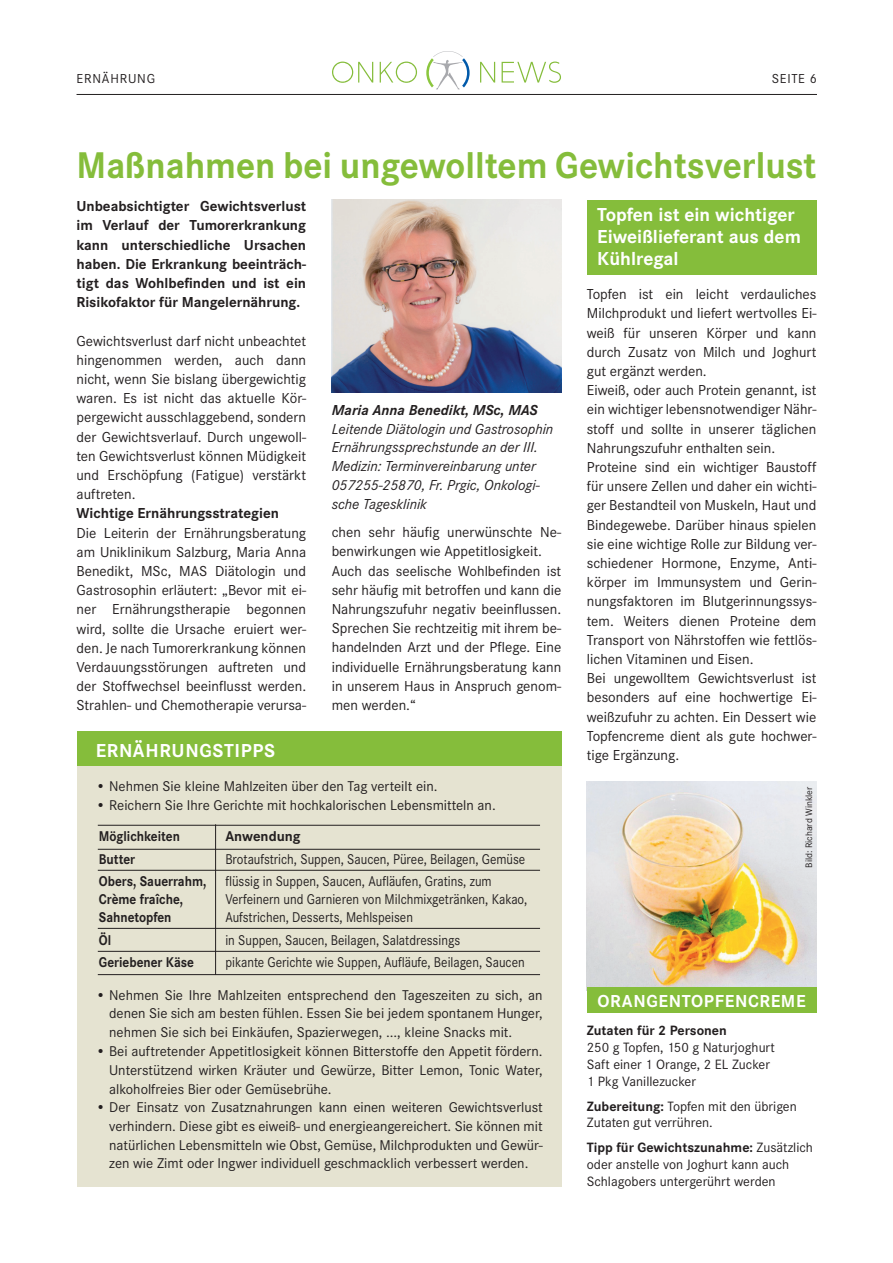
<style>
.page{position:relative;width:893px;height:1263px;background:#fff}
.page>*{position:absolute;margin:0;border:0;box-sizing:border-box;transform-origin:0 0}
.t1{font:700 38.55px "Corporate S";color:#85bd3b;scale:.96 1}
.t2{font:700 19.5px/22.2px "Corporate S";color:#fff}
.t3{font:700 19.5px "Corporate S";letter-spacing:.035em;color:#fff}
.t4{font:700 18px "Corporate S";letter-spacing:.035em;color:#fff}
.t5{font:15px/19.2px "Corporate S";color:#231f20;text-align:justify}
.t6{font:700 15px/19.2px "Corporate S";color:#231f20;text-align:justify}
.t7{font:italic 15px/18.9px "Corporate S";color:#231f20}
.t8{font:italic 700 15px "Corporate S";color:#231f20}
.t9{font:14.7px/18.8px "Corporate S";color:#231f20;text-align:justify}
.t10{font:14.7px/22.5px "Corporate S";color:#231f20;scale:.9 1}
.t11{font:700 14.7px/22.5px "Corporate S";color:#231f20;scale:.9 1}
.t12{font:700 14.7px "Corporate S";color:#231f20}
.t13{font:14.1px/17.2px "Corporate S";color:#231f20}
.t14{font:700 14.1px "Corporate S";color:#231f20}
.t15{font:13.5px "Corporate S";letter-spacing:.055em;color:#231f20}
.t16{font:9.75px "Corporate S";color:#231f20}
.s1{font-weight:700}
</style>
<div class="page">
<div style="left:587px;top:200px;width:229px;height:74px;background:#85bd3b"></div>
<hr style="left:77px;top:94px;width:740px;height:1px;background:#231f20">
<svg style="left:332px;top:62px;width:85px;height:21px"></svg>
<svg style="left:480px;top:62px;width:81px;height:21px"></svg>
<svg style="left:426px;top:51px;width:44px;height:39px"></svg>
<img style="left:332px;top:200px;width:229px;height:193px">
<img style="left:587px;top:782px;width:229px;height:205px">
<div style="left:587px;top:987px;width:229px;height:26px;background:#85bd3b"></div>
<div style="left:77px;top:763px;width:484px;height:423px;background:#e5e3d1"></div>
<div style="left:77px;top:731px;width:484px;height:34px;background:#85bd3b"></div>
<hr style="left:98px;top:870px;width:442px;height:1px;background:#231f20">
<hr style="left:98px;top:928px;width:442px;height:1px;background:#231f20">
<hr style="left:98px;top:951px;width:442px;height:1px;background:#231f20">
<hr style="left:98px;top:974px;width:442px;height:1px;background:#231f20">
<hr style="left:98px;top:849px;width:442px;height:1px;background:#231f20">
<hr style="left:98px;top:825px;width:442px;height:1px;background:#231f20">
<hr style="left:215px;top:824px;width:1px;height:151px;background:#231f20">
<p class="t15" style="left:77px;top:71px;width:80px">ERNÄHRUNG</p>
<p class="t15" style="left:772px;top:71px;width:47px">SEITE 6</p>
<h1 class="t1" style="left:77px;top:143px;width:772px">Maßnahmen bei ungewolltem Gewichtsverlust</h1>
<p class="t6" style="left:77px;top:197px;width:231px">Unbeabsichtigter Gewichtsverlust im Verlauf der Tumorerkrankung kann unterschiedliche Ursachen haben. Die Erkrankung beeinträch&shy;tigt das Wohlbefinden und ist ein Risikofaktor für Mangelernährung.</p>
<p class="t5" style="left:77px;top:331px;width:231px">Gewichtsverlust darf nicht unbeachtet hingenommen werden, auch dann nicht, wenn Sie bislang übergewichtig waren. Es ist nicht das aktuelle Kör&shy;pergewicht ausschlaggebend, sondern der Gewichtsverlauf. Durch ungewoll&shy;ten Gewichtsverlust können Müdigkeit und Erschöpfung (Fatigue) verstärkt auftreten.</p>
<p class="t6" style="left:77px;top:504px;width:204px">Wichtige Ernährungsstrategien</p>
<p class="t5" style="left:77px;top:523px;width:231px">Die Leiterin der Ernährungsberatung am Uniklinikum Salzburg, Maria Anna Benedikt, MSc, MAS Diätologin und Gastrosophin erläutert: „Bevor mit ei&shy;ner Ernährungstherapie begonnen wird, sollte die Ursache eruiert wer&shy;den. Je nach Tumorerkrankung können Verdauungsstörungen auftreten und der Stoffwechsel beeinflusst werden.<br>Strahlen- und Chemotherapie verursa-</p>
<p class="t5" style="left:332px;top:523px;width:231px;text-align:left">chen sehr häufig unerwünschte Ne&shy;benwirkungen wie Appetitlosigkeit.<br>Auch das seelische Wohlbefinden ist sehr häufig mit betroffen und kann die Nahrungszufuhr negativ beeinflussen.<br>Sprechen Sie rechtzeitig mit ihrem be&shy;handelnden Arzt und der Pflege. Eine individuelle Ernährungsberatung kann in unserem Haus in Anspruch genom&shy;men werden.“</p>
<h2 class="t2" style="left:597px;top:203px;width:205px">Topfen ist ein wichtiger<br>Eiweißlieferant aus dem<br>Kühlregal</h2>
<p class="t5" style="left:587px;top:285px;width:231px;text-align:left">Topfen ist ein leicht verdauliches Milchprodukt und liefert wertvolles Ei&shy;weiß für unseren Körper und kann durch Zusatz von Milch und Joghurt gut ergänzt werden.<br>Eiweiß, oder auch Protein genannt, ist ein wichtiger lebensnotwendiger Nähr&shy;stoff und sollte in unserer täglichen Nahrungszufuhr enthalten sein.<br>Proteine sind ein wichtiger Baustoff für unsere Zellen und daher ein wichti&shy;ger Bestandteil von Muskeln, Haut und Bindegewebe. Darüber hinaus spielen sie eine wichtige Rolle zur Bildung ver&shy;schiedener Hormone, Enzyme, Anti&shy;körper im Immunsystem und Gerin&shy;nungsfaktoren im Blutgerinnungssys&shy;tem. Weiters dienen Proteine dem Transport von Nährstoffen wie fettlös&shy;lichen Vitaminen und Eisen.<br>Bei ungewolltem Gewichtsverlust ist besonders auf eine hochwertige Ei&shy;weißzufuhr zu achten. Ein Dessert wie Topfencreme dient als gute hochwer&shy;tige Ergänzung.</p>
<p class="t8" style="left:332px;top:401px;width:208px">Maria Anna Benedikt, MSc, MAS</p>
<p class="t7" style="left:332px;top:419px;width:223px">Leitende Diätologin und Gastrosophin Ernährungssprechstunde an der III.<br>Medizin: Terminvereinbarung unter 057255-25870, Fr. Prgic, Onkologi&shy;sche Tagesklinik</p>
<h2 class="t3" style="left:96px;top:739px;width:181px">ERNÄHRUNGSTIPPS</h2>
<p class="t9" style="left:96px;top:777px;width:343px">• Nehmen Sie kleine Mahlzeiten über den Tag verteilt ein.</p>
<p class="t9" style="left:96px;top:796px;width:402px">• Reichern Sie Ihre Gerichte mit hochkalorischen Lebensmitteln an.</p>
<p class="t16" style="left:803px;top:868px;width:83px;rotate:-90deg">Bild: Richard Winkler</p>
<p class="t11" style="left:99px;top:825px;width:121px">Möglichkeiten<br>Butter<br>Obers, Sauerrahm,</p>
<p class="t11" style="left:99px;top:891px;width:95px;line-height:18px">Crème fraîche,<br>Sahnetopfen</p>
<p class="t11" style="left:99px;top:929px;width:107px">Öl<br>Geriebener Käse</p>
<p class="t12" style="left:225px;top:828px;width:77px">Anwendung</p>
<p class="t10" style="left:225px;top:848px;width:335px">Brotaufstrich, Suppen, Saucen, Püree, Beilagen, Gemüse flüssig in Suppen, Saucen, Aufläufen, Gratins, zum</p>
<p class="t10" style="left:225px;top:891px;width:337px;line-height:18px">Verfeinern und Garnieren von Milchmixgetränken, Kakao,<br>Aufstrichen, Desserts, Mehlspeisen</p>
<p class="t10" style="left:225px;top:929px;width:334px">in Suppen, Saucen, Beilagen, Salatdressings<br>pikante Gerichte wie Suppen, Aufläufe, Beilagen, Saucen</p>
<p class="t9" style="left:109px;top:986px;width:435px;text-indent:-13px">• Nehmen Sie Ihre Mahlzeiten entsprechend den Tageszeiten zu sich, an denen Sie sich am besten fühlen. Essen Sie bei jedem spontanem Hunger, nehmen Sie sich bei Einkäufen, Spazierwegen, ..., kleine Snacks mit.</p>
<p class="t9" style="left:109px;top:1042px;width:435px;text-indent:-13px">• Bei auftretender Appetitlosigkeit können Bitterstoffe den Appetit fördern.<br>Unterstützend wirken Kräuter und Gewürze, Bitter Lemon, Tonic Water, alkoholfreies Bier oder Gemüsebrühe.</p>
<p class="t9" style="left:109px;top:1098px;width:435px;text-indent:-13px">• Der Einsatz von Zusatznahrungen kann einen weiteren Gewichtsverlust verhindern. Diese gibt es eiweiß- und energieangereichert. Sie können mit natürlichen Lebensmitteln wie Obst, Gemüse, Milchprodukten und Gewür&shy;zen wie Zimt oder Ingwer individuell geschmacklich verbessert werden.</p>
<p class="t4" style="left:597px;top:990px;width:210px">ORANGENTOPFENCREME</p>
<p class="t14" style="left:587px;top:1022px;width:141px">Zutaten für 2 Personen</p>
<p class="t13" style="left:587px;top:1038px;width:190px">250 g Topfen, 150 g Naturjoghurt<br>Saft einer 1 Orange, 2 EL Zucker<br>1 Pkg Vanillezucker</p>
<p class="t13" style="left:587px;top:1098px;width:211px;line-height:16.8px"><span class="s1">Zubereitung:</span> Topfen mit den übrigen<br>Zutaten gut verrühren.</p>
<p class="t13" style="left:587px;top:1139px;width:228px"><span class="s1">Tipp für Gewichtszunahme:</span> Zusätzlich oder anstelle von Joghurt kann auch<br>Schlagobers untergerührt werden</p>
</div>
